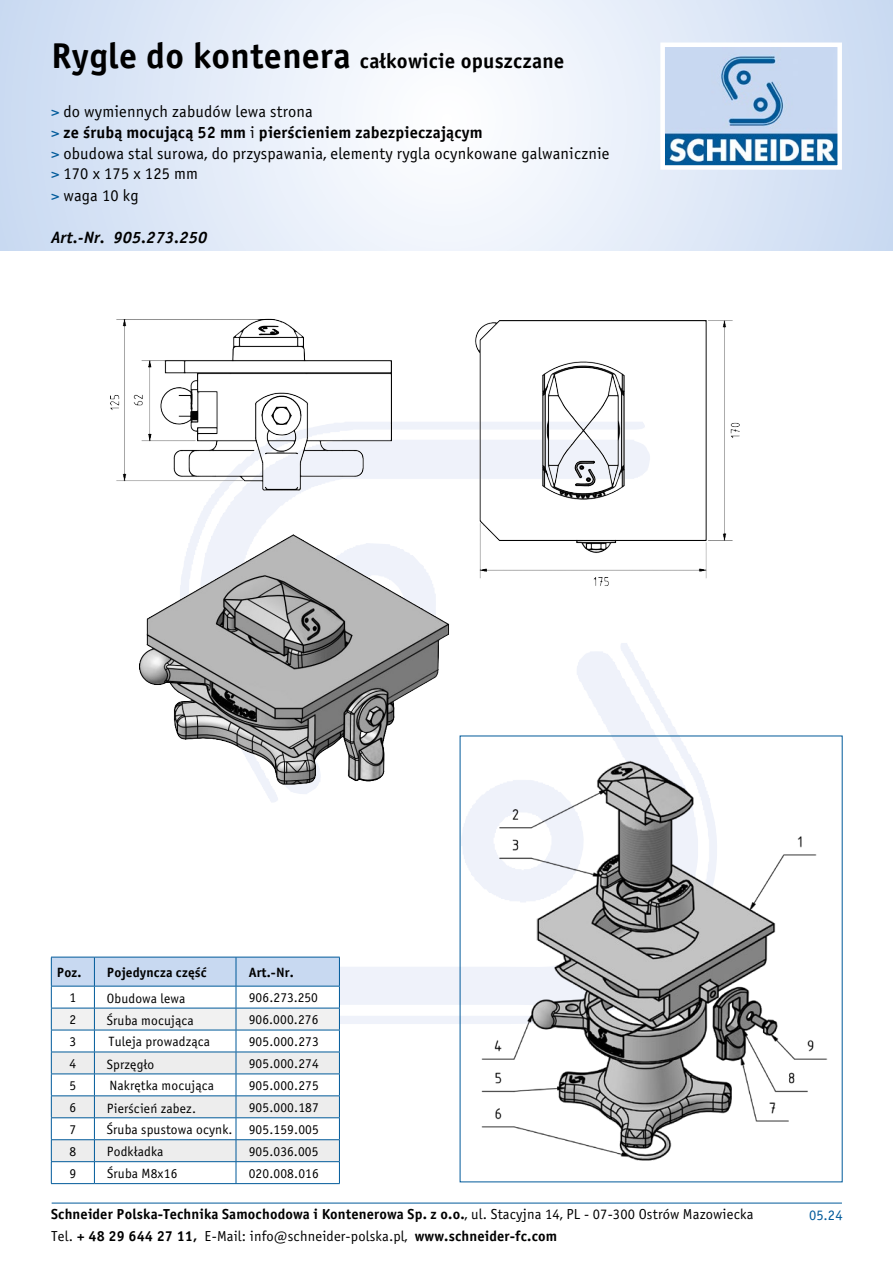
<style>
.page{position:relative;width:893px;height:1263px;background:#fff}
.page>*{position:absolute;margin:0;border:0;box-sizing:border-box;transform-origin:0 0}
.t1{font:21px "Officina Sans Bold ITC";letter-spacing:.01em;color:#000}
.t2{font:16.5px/21px "Officina Sans Book ITC";letter-spacing:.01em;color:#000}
.t3{font:16.5px "Officina Sans Bold ITC";letter-spacing:.01em;color:#000}
.t4{font:italic 16.5px "Officina Sans Bold ITC";letter-spacing:.01em;color:#000}
.t5{font:14.55px "Officina Sans Bold ITC";letter-spacing:.01em;color:#000}
.t6{font:14.55px "Officina Sans Book ITC";letter-spacing:.01em;color:#000}
.t7{font:14.55px "Officina Sans Book ITC";color:#005a9a}
.t8{font:13.5px "Officina Sans Book ITC";letter-spacing:.01em;color:#000}
.t9{font:13.5px "Officina Sans Bold ITC";letter-spacing:.01em;color:#000}
.s1{font-size:36px}
.s2{color:#005a9a}
.s3{font-family:"Officina Sans Book ITC";color:#005a9a}
.s4{font-family:"Officina Sans Book ITC"}
.s5{font-family:"Officina Sans Bold ITC"}
</style>
<div class="page">
<svg style="left:0;top:0;width:893px;height:251px"></svg>
<img style="left:665px;top:48px;width:172px;height:117px">
<div style="left:660px;top:43px;width:182px;height:127px;border:4px solid #fff"></div>
<hr style="left:52px;top:1203px;width:790px;height:1px;background:#005a9a">
<img style="left:462px;top:843px;width:366px;height:318px">
<img style="left:110px;top:318px;width:716px;height:525px">
<hr style="left:51px;top:1183px;width:43px;height:1px;background:#005a9a">
<hr style="left:94px;top:1183px;width:142px;height:1px;background:#005a9a">
<svg style="left:51px;top:957px;width:289px;height:226px"></svg>
<hr style="left:236px;top:1183px;width:104px;height:1px;background:#005a9a">
<h1 class="t1" style="left:51px;top:48px;width:515px"><span class="s1">Rygle do kontenera</span> całkowicie opuszczane</h1>
<p class="t2" style="left:51px;top:101px;width:263px"><span class="s2">&gt;</span> do wymiennych zabudów lewa strona</p>
<p class="t3" style="left:51px;top:122px;width:433px"><span class="s3">&gt;</span> ze śrubą mocującą 52 mm <span class="s4">i</span> pierścieniem zabezpieczającym</p>
<p class="t2" style="left:51px;top:143px;width:560px"><span class="s2">&gt;</span> obudowa stal surowa, do przyspawania, elementy rygla ocynkowane galwanicznie <span class="s2">&gt;</span> 170 x 175 x 125 mm<br><span class="s2">&gt;</span> waga 10 kg</p>
<p class="t4" style="left:51px;top:227px;width:158px">Art.-Nr. 905.273.250</p>
<p class="t9" style="left:57px;top:964px;width:26px">Poz.</p>
<p class="t9" style="left:107px;top:964px;width:101px">Pojedyncza część</p>
<p class="t9" style="left:249px;top:963px;width:46px">Art.-Nr.</p>
<p class="t8" style="left:69px;top:990px;width:8px">1</p>
<p class="t8" style="left:107px;top:990px;width:80px">Obudowa lewa</p>
<p class="t8" style="left:249px;top:990px;width:70px">906.273.250</p>
<p class="t8" style="left:69px;top:1012px;width:8px">2</p>
<p class="t8" style="left:107px;top:1012px;width:88px">Śruba mocująca</p>
<p class="t8" style="left:249px;top:1012px;width:71px">906.000.276</p>
<p class="t8" style="left:69px;top:1033px;width:8px">3</p>
<p class="t8" style="left:108px;top:1034px;width:103px">Tuleja prowadząca</p>
<p class="t8" style="left:249px;top:1033px;width:72px">905.000.273</p>
<p class="t8" style="left:69px;top:1055px;width:8px">4</p>
<p class="t8" style="left:107px;top:1056px;width:49px">Sprzęgło</p>
<p class="t8" style="left:249px;top:1055px;width:72px">905.000.274</p>
<p class="t8" style="left:69px;top:1077px;width:8px">5</p>
<p class="t8" style="left:109px;top:1078px;width:106px">Nakrętka mocująca</p>
<p class="t8" style="left:249px;top:1077px;width:72px">905.000.275</p>
<p class="t8" style="left:69px;top:1099px;width:8px">6</p>
<p class="t8" style="left:107px;top:1100px;width:91px">Pierścień zabez.</p>
<p class="t8" style="left:249px;top:1099px;width:72px">905.000.187</p>
<p class="t8" style="left:69px;top:1121px;width:8px">7</p>
<p class="t8" style="left:107px;top:1121px;width:214px">Śruba spustowa ocynk. 905.159.005</p>
<p class="t8" style="left:69px;top:1143px;width:8px">8</p>
<p class="t8" style="left:107px;top:1143px;width:58px">Podkładka</p>
<p class="t8" style="left:249px;top:1143px;width:71px">905.036.005</p>
<p class="t8" style="left:69px;top:1165px;width:8px">9</p>
<p class="t8" style="left:107px;top:1166px;width:72px">Śruba M8x16</p>
<p class="t8" style="left:249px;top:1165px;width:72px">020.008.016</p>
<p class="t5" style="left:51px;top:1205px;width:704px">Schneider Polska-Technika Samochodowa i Kontenerowa Sp. z o.o.<span class="s4">, ul. Stacyjna 14, PL - 07-300 Ostrów Mazowiecka</span></p>
<p class="t7" style="left:809px;top:1206px;width:35px">05.24</p>
<p class="t6" style="left:51px;top:1227px;width:508px">Tel. <span class="s5">+ 48 29 644 27 11,</span> E-Mail: info@schneider-polska.pl, <span class="s5">www.schneider-fc.com</span></p>
</div>
